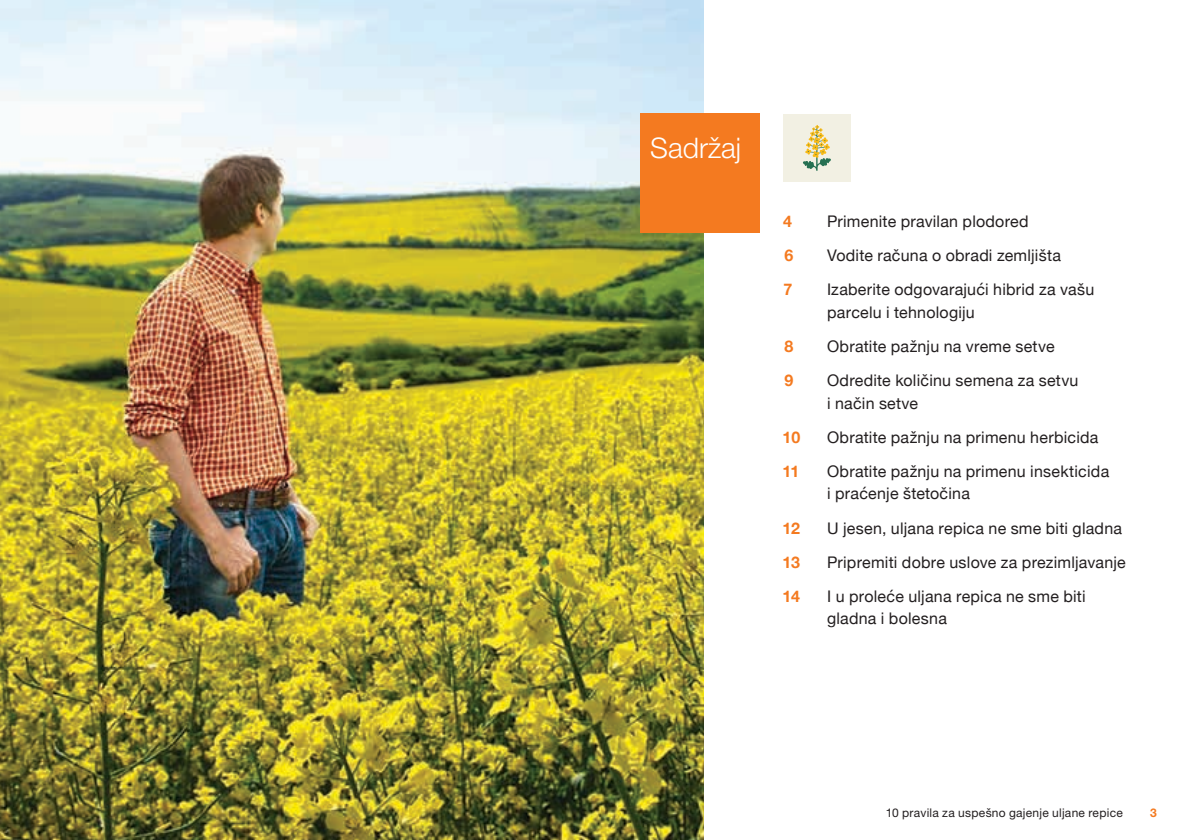
<style>
.page{position:relative;width:1191px;height:840px;background:#fff}
.page>*{position:absolute;margin:0;border:0;box-sizing:border-box;transform-origin:0 0}
.t1{font:300 28.4px "Helvetica Neue LT Pro";color:#fff}
.t2{font:16px/22.6px "Helvetica Neue";letter-spacing:.015em;color:#231f20}
.t3{font:700 16px "Helvetica Neue";letter-spacing:-.02em;color:#f47a20}
.t4{font:12px "Helvetica Neue LT Pro";letter-spacing:.02em;color:#231f20}
.t5{font:700 12px "Helvetica Neue LT Pro";color:#f47a20}
</style>
<div class="page">
<img style="left:0;top:0;width:703px;height:839px">
<div style="left:641px;top:113px;width:119px;height:119px;background:#f47a20"></div>
<div style="left:783px;top:114px;width:67px;height:67px;background:#f2f0e3"></div>
<svg style="left:803px;top:125px;width:28px;height:46px"></svg>
<h1 class="t1" style="left:650px;top:130px;width:92px">Sadržaj</h1>
<p class="t3" style="left:783px;top:209px;width:10px">4</p>
<p class="t2" style="left:827px;top:211px;width:203px">Primenite pravilan plodored</p>
<p class="t3" style="left:784px;top:243px;width:10px">6</p>
<p class="t2" style="left:827px;top:245px;width:235px">Vodite računa o obradi zemljišta</p>
<p class="t3" style="left:783px;top:277px;width:10px">7</p>
<p class="t2" style="left:827px;top:279px;width:269px">Izaberite odgovarajući hibrid za vašu parcelu i tehnologiju</p>
<p class="t3" style="left:784px;top:333px;width:10px">8</p>
<p class="t2" style="left:827px;top:335px;width:229px">Obratite pažnju na vreme setve</p>
<p class="t3" style="left:784px;top:367px;width:10px">9</p>
<p class="t2" style="left:827px;top:369px;width:253px">Odredite količinu semena za setvu i način setve</p>
<p class="t3" style="left:782px;top:424px;width:19px">10</p>
<p class="t2" style="left:827px;top:426px;width:273px">Obratite pažnju na primenu herbicida</p>
<p class="t3" style="left:782px;top:458px;width:18px">11</p>
<p class="t2" style="left:827px;top:460px;width:284px">Obratite pažnju na primenu insekticida i praćenje štetočina</p>
<p class="t3" style="left:782px;top:515px;width:19px">12</p>
<p class="t2" style="left:827px;top:517px;width:296px">U jesen, uljana repica ne sme biti gladna</p>
<p class="t3" style="left:782px;top:549px;width:19px">13</p>
<p class="t2" style="left:827px;top:551px;width:300px">Pripremiti dobre uslove za prezimljavanje</p>
<p class="t3" style="left:782px;top:583px;width:19px">14</p>
<p class="t2" style="left:827px;top:585px;width:260px">I u proleće uljana repica ne sme biti gladna i bolesna</p>
<p class="t4" style="left:886px;top:805px;width:238px">10 pravila za uspešno gajenje uljane repice</p>
<p class="t5" style="left:1150px;top:805px;width:8px">3</p>
</div>
